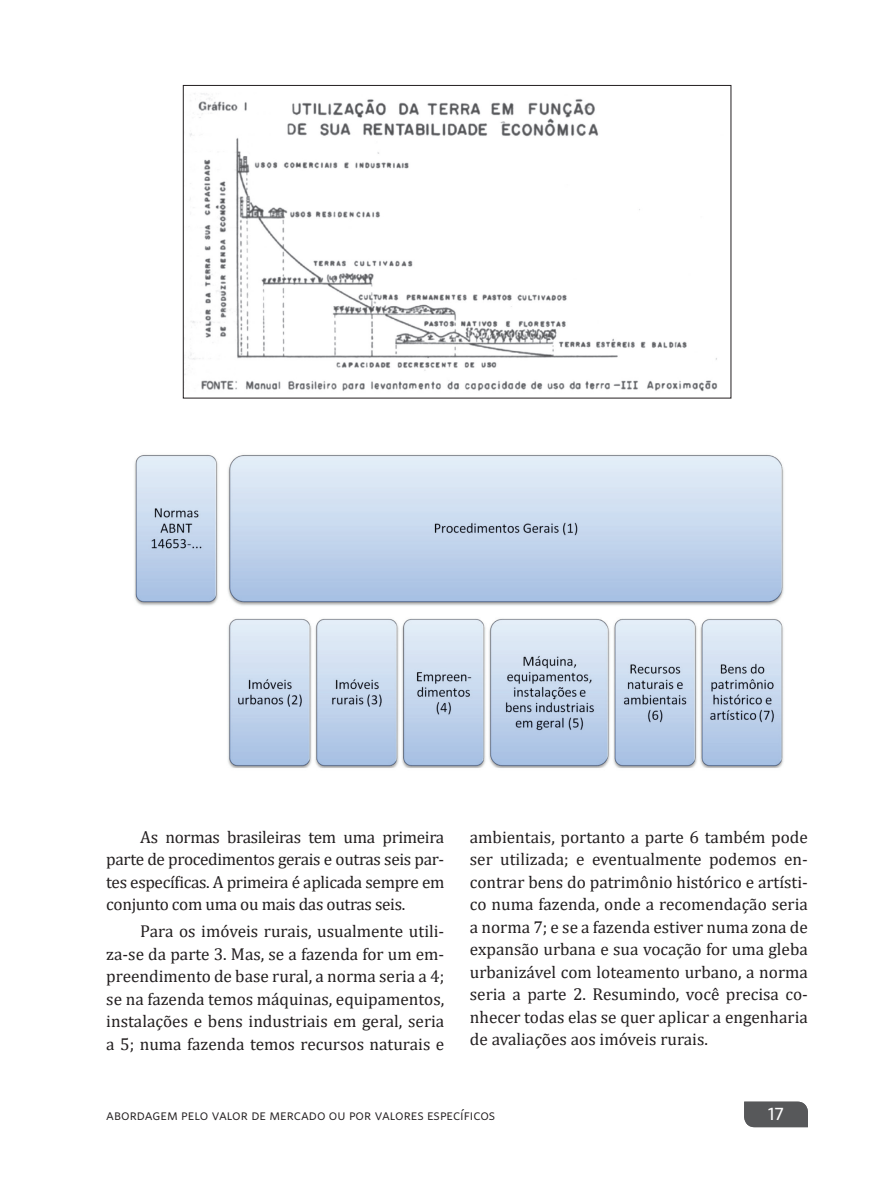
<style>
.page{position:relative;width:893px;height:1191px;background:#fff}
.page>*{position:absolute;margin:0;border:0;box-sizing:border-box;transform-origin:0 0}
.t1{font:500 18px "Whitney HTF";color:#fff}
.t2{font:17.25px/22.5px "Cambria";color:#231f20;text-align:justify}
.t3{font:15px "Whitney HTF Book SC";color:#231f20}
</style>
<div class="page">
<div style="left:744px;top:1101px;width:64px;height:26px;background:#57585a"></div>
<img style="left:185px;top:93px;width:533px;height:299px">
<img style="left:134px;top:454px;width:650px;height:314px">
<p class="t2" style="left:106px;top:825px;width:340px;text-indent:34px">As normas brasileiras tem uma primeira parte de procedimentos gerais e outras seis par&shy;tes específicas. A primeira é aplicada sempre em conjunto com uma ou mais das outras seis.</p>
<p class="t2" style="left:106px;top:920px;width:340px;text-indent:34px">Para os imóveis rurais, usualmente utili&shy;za-se da parte 3. Mas, se a fazenda for um em&shy;preendimento de base rural, a norma seria a 4; se na fazenda temos máquinas, equipamentos, instalações e bens industriais em geral, seria a 5; numa fazenda temos recursos naturais e</p>
<p class="t2" style="left:470px;top:825px;width:340px">ambientais, portanto a parte 6 também pode ser utilizada; e eventualmente podemos en&shy;contrar bens do patrimônio histórico e artísti&shy;co numa fazenda, onde a recomendação seria a norma 7; e se a fazenda estiver numa zona de expansão urbana e sua vocação for uma gleba urbanizável com loteamento urbano, a norma seria a parte 2. Resumindo, você precisa co&shy;nhecer todas elas se quer aplicar a engenharia de avaliações aos imóveis rurais.</p>
<p class="t3" style="left:106px;top:1105px;width:390px">abordagem pelo valor de mercado ou por valores específicos</p>
<p class="t1" style="left:768px;top:1103px;width:17px">17</p>
</div>
